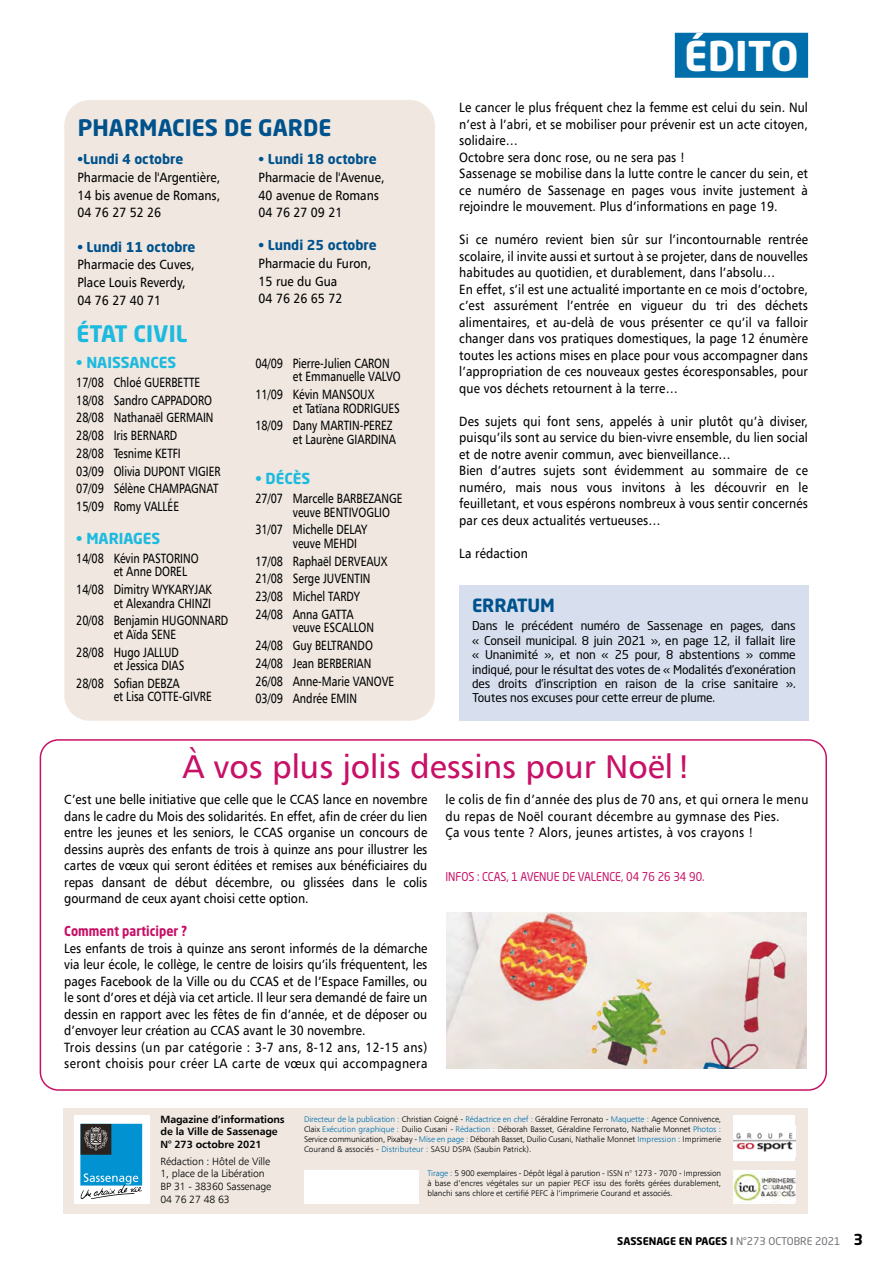
<style>
.page{position:relative;width:893px;height:1263px;background:#fff}
.page>*{position:absolute;margin:0;border:0;box-sizing:border-box;transform-origin:0 0}
.t1{font:700 40.5px "Neo Sans Std";color:#fff}
.t2{font:33px "Humanist 777 BT";color:#c71066}
.t3{font:700 22.5px "Neo Sans Std";color:#00528d}
.t4{font:700 22.5px "Neo Sans Std";color:#1dbadf}
.t5{font:700 18px "Neo Sans Std";letter-spacing:-.01em;color:#00528d}
.t6{font:700 15px "Neo Sans Std";color:#1dbadf}
.t7{font:13.5px/16.5px "Humanist 777 BT";letter-spacing:.01em;color:#000;scale:.9 1}
.t8{font:13.5px/17.7px "Humanist 777 BT";letter-spacing:.01em;color:#000;scale:.8 1}
.t9{font:13.5px/16.5px "Humanist 777 BT";letter-spacing:.03em;color:#000;scale:.9 1}
.t10{font:700 13.5px "Neo Sans Std";color:#00528d}
.t11{font:700 13.5px "Neo Sans Std";color:#c71066;scale:.9 1}
.t12{font:12px/14.4px "Neo Sans Std";letter-spacing:-.01em;color:#000;text-align:justify}
.t13{font:12px "Neo Sans Std";color:#c71066;scale:.9 1}
.t14{font:300 10.5px/12.6px "Humanist 777 BT";letter-spacing:-.01em;color:#000}
.t15{font:700 10.5px/12.6px "Humanist 777 BT";letter-spacing:-.01em;color:#000}
.t16{font:700 10.5px "Neo Sans Std";color:#000}
.t17{font:300 8.25px/9.9px "Humanist 777 BT";color:#000;text-align:justify}
.s1{color:#006eab}
.s2{color:#706f75}
.s3{font-weight:400;color:#706f75}
.s4{font-size:15px}
</style>
<div class="page">
<div style="left:40px;top:739px;width:787px;height:352px;border:2px solid #c71066;border-radius:18px"></div>
<div style="left:675px;top:33px;width:133px;height:45px;background:#006eab"></div>
<div style="left:64px;top:1109px;width:744px;height:105px;background:#efe7e0"></div>
<div style="left:74px;top:1115px;width:76px;height:89px;background:#fff"></div>
<div style="left:80px;top:1124px;width:62px;height:61px;background:#0092d1"></div>
<div style="left:80px;top:1124px;width:31px;height:31px;background:#2a221f"></div>
<svg style="left:84px;top:1127px;width:24px;height:23px"></svg>
<svg style="left:80px;top:1173px;width:62px;height:26px"></svg>
<div style="left:733px;top:1115px;width:62px;height:46px;background:#fff"></div>
<img style="left:733px;top:1132px;width:62px;height:20px">
<div style="left:733px;top:1170px;width:62px;height:34px;background:#fff"></div>
<img style="left:733px;top:1171px;width:62px;height:30px">
<div style="left:304px;top:1170px;width:115px;height:34px;background:#fff"></div>
<div style="left:64px;top:100px;width:371px;height:621px;background:#efe7e0;border-radius:26px"></div>
<img style="left:447px;top:912px;width:360px;height:156px">
<div style="left:459px;top:585px;width:349px;height:136px;background:#d7dfee"></div>
<h3 class="t3" style="left:78px;top:113px;width:255px">PHARMACIES DE GARDE</h3>
<p class="t10" style="left:77px;top:151px;width:107px">•Lundi 4 octobre</p>
<p class="t7" style="left:77px;top:168px;width:160px;line-height:17.7px;text-align:justify">Pharmacie de l'Argentière, 14 bis avenue de Romans, 04 76 27 52 26</p>
<p class="t10" style="left:77px;top:238px;width:120px">• Lundi 11 octobre</p>
<p class="t7" style="left:77px;top:256px;width:132px;line-height:17.7px">Pharmacie des Cuves,<br>Place Louis Reverdy,<br>04 76 27 40 71</p>
<p class="t10" style="left:259px;top:151px;width:120px">• Lundi 18 octobre</p>
<p class="t7" style="left:259px;top:168px;width:141px;line-height:17.7px">Pharmacie de l'Avenue,<br>40 avenue de Romans<br>04 76 27 09 21</p>
<p class="t10" style="left:259px;top:237px;width:120px">• Lundi 25 octobre</p>
<p class="t7" style="left:259px;top:254px;width:127px;line-height:17.7px">Pharmacie du Furon,<br>15 rue du Gua<br>04 76 26 65 72</p>
<h3 class="t4" style="left:76px;top:319px;width:112px">ÉTAT CIVIL</h3>
<p class="t6" style="left:76px;top:352px;width:102px">• NAISSANCES</p>
<p class="t8" style="left:76px;top:373px;width:182px">17/08 Chloé GUERBETTE<br>18/08 Sandro CAPPADORO<br>28/08 Nathanaël GERMAIN<br>28/08 Iris BERNARD<br>28/08 Tesnime KETFI<br>03/09 Olivia DUPONT VIGIER<br>07/09 Sélène CHAMPAGNAT<br>15/09 Romy VALLÉE</p>
<p class="t6" style="left:76px;top:528px;width:86px">• MARIAGES</p>
<p class="t8" style="left:114px;top:551px;width:108px;line-height:13.5px;text-indent:-37px">14/08 Kévin PASTORINO et Anne DOREL</p>
<p class="t8" style="left:76px;top:582px;width:171px;line-height:13.5px;text-align:right">14/08 Dimitry WYKARYJAK et Alexandra CHINZI</p>
<p class="t8" style="left:114px;top:614px;width:145px;line-height:13.5px;text-indent:-37px">20/08 Benjamin HUGONNARD et Aïda SENE</p>
<p class="t8" style="left:114px;top:645px;width:90px;line-height:13.5px;text-indent:-37px">28/08 Hugo JALLUD et Jessica DIAS</p>
<p class="t8" style="left:114px;top:676px;width:124px;line-height:13.5px;text-indent:-37px">28/08 Sofian DEBZA<br>et Lisa COTTE-GIVRE</p>
<p class="t8" style="left:293px;top:356px;width:137px;line-height:13.5px;text-indent:-38px">04/09 Pierre-Julien CARON et Emmanuelle VALVO</p>
<p class="t8" style="left:293px;top:387px;width:135px;line-height:13.5px;text-indent:-37px">11/09 Kévin MANSOUX<br>et Tatïana RODRIGUES</p>
<p class="t8" style="left:255px;top:419px;width:177px;line-height:13.5px;text-align:right">18/09 Dany MARTIN-PEREZ et Laurène GIARDINA</p>
<p class="t6" style="left:255px;top:469px;width:57px">• DÉCÈS</p>
<p class="t8" style="left:293px;top:491px;width:138px;line-height:13.5px;text-indent:-37px">27/07 Marcelle BARBEZANGE veuve BENTIVOGLIO</p>
<p class="t8" style="left:293px;top:523px;width:95px;line-height:13.5px;text-indent:-37px">31/07 Michelle DELAY veuve MEHDI</p>
<p class="t8" style="left:255px;top:552px;width:167px">17/08 Raphaël DERVEAUX<br>21/08 Serge JUVENTIN<br>23/08 Michel TARDY<br>24/08 Anna GATTA</p>
<p class="t8" style="left:255px;top:619px;width:175px;text-indent:37px">veuve ESCALLON<br>24/08 Guy BELTRANDO<br>24/08 Jean BERBERIAN<br>26/08 Anne-Marie VANOVE<br>03/09 Andrée EMIN</p>
<h1 class="t1" style="left:684px;top:30px;width:116px">ÉDITO</h1>
<p class="t7" style="left:459px;top:99px;width:389px">Le cancer le plus fréquent chez la femme est celui du sein. Nul n’est à l’abri, et se mobiliser pour prévenir est un acte citoyen, solidaire…<br>Octobre sera donc rose, ou ne sera pas !<br>Sassenage se mobilise dans la lutte contre le cancer du sein, et ce numéro de Sassenage en pages vous invite justement à rejoindre le mouvement. Plus d’informations en page 19.</p>
<p class="t7" style="left:459px;top:231px;width:389px">Si ce numéro revient bien sûr sur l’incontournable rentrée scolaire, il invite aussi et surtout à se projeter, dans de nouvelles habitudes au quotidien, et durablement, dans l’absolu…<br>En effet, s’il est une actualité importante en ce mois d’octobre, c’est assurément l’entrée en vigueur du tri des déchets alimentaires, et au-delà de vous présenter ce qu’il va falloir changer dans vos pratiques domestiques, la page 12 énumère toutes les actions mises en place pour vous accompagner dans l’appropriation de ces nouveaux gestes écoresponsables, pour que vos déchets retournent à la terre…</p>
<p class="t7" style="left:459px;top:413px;width:389px">Des sujets qui font sens, appelés à unir plutôt qu’à diviser, puisqu’ils sont au service du bien-vivre ensemble, du lien social et de notre avenir commun, avec bienveillance…<br>Bien d’autres sujets sont évidemment au sommaire de ce numéro, mais nous vous invitons à les découvrir en le feuilletant, et vous espérons nombreux à vous sentir concernés par ces deux actualités vertueuses…</p>
<p class="t7" style="left:459px;top:545px;width:78px">La rédaction</p>
<h3 class="t5" style="left:472px;top:593px;width:84px">ERRATUM</h3>
<p class="t12" style="left:472px;top:618px;width:325px">Dans le précédent numéro de Sassenage en pages, dans « Conseil municipal. 8 juin 2021 », en page 12, il fallait lire « Unanimité », et non « 25 pour, 8 abstentions » comme indiqué, pour le résultat des votes de « Modalités d’exonération des droits d’inscription en raison de la crise sanitaire ».<br>Toutes nos excuses pour cette erreur de plume.</p>
<h2 class="t2" style="left:182px;top:746px;width:510px">À vos plus jolis dessins pour Noël !</h2>
<p class="t7" style="left:64px;top:791px;width:405px;text-align:justify">C’est une belle initiative que celle que le CCAS lance en novembre dans le cadre du Mois des solidarités. En effet, afin de créer du lien entre les jeunes et les seniors, le CCAS organise un concours de dessins auprès des enfants de trois à quinze ans pour illustrer les cartes de vœux qui seront éditées et remises aux bénéficiaires du repas dansant de début décembre, ou glissées dans le colis gourmand de ceux ayant choisi cette option.</p>
<p class="t11" style="left:64px;top:922px;width:138px">Comment participer ?</p>
<p class="t7" style="left:64px;top:939px;width:405px">Les enfants de trois à quinze ans seront informés de la démarche via leur école, le collège, le centre de loisirs qu’ils fréquentent, les pages Facebook de la Ville ou du CCAS et de l’Espace Familles, ou le sont d’ores et déjà via cet article. Il leur sera demandé de faire un dessin en rapport avec les fêtes de fin d’année, et de déposer ou d’envoyer leur création au CCAS avant le 30 novembre.<br>Trois dessins (un par catégorie : 3-7 ans, 8-12 ans, 12-15 ans) seront choisis pour créer LA carte de vœux qui accompagnera</p>
<p class="t9" style="left:445px;top:791px;width:405px">le colis de fin d’année des plus de 70 ans, et qui ornera le menu du repas de Noël courant décembre au gymnase des Pies.<br>Ça vous tente ? Alors, jeunes artistes, à vos crayons !</p>
<p class="t13" style="left:445px;top:869px;width:289px">INFOS : CCAS, 1 AVENUE DE VALENCE, 04 76 26 34 90.</p>
<p class="t15" style="left:161px;top:1112px;width:126px">Magazine d’informations de la Ville de Sassenage<br>N° 273 octobre 2021</p>
<p class="t14" style="left:161px;top:1155px;width:112px">Rédaction : Hôtel de Ville<br>1, place de la Libération<br>BP 31 - 38360 Sassenage<br>04 76 27 48 63</p>
<p class="t17" style="left:304px;top:1114px;width:419px"><span class="s1">Directeur de la publication :</span> Christian Coigné - <span class="s1">Rédactrice en chef :</span> Géraldine Ferronato - <span class="s1">Maquette :</span> Agence Connivence, Claix <span class="s1">Exécution graphique :</span> Duilio Cusani - <span class="s1">Rédaction :</span> Déborah Basset, Géraldine Ferronato, Nathalie Monnet <span class="s1">Photos :<br></span>Service communication, Pixabay - <span class="s1">Mise en page :</span> Déborah Basset, Duilio Cusani, Nathalie Monnet <span class="s1">Impression :</span> Imprimerie Courand &amp; associés - <span class="s1">Distributeur :</span> SASU DSPA (Saubin Patrick).</p>
<p class="t17" style="left:427px;top:1168px;width:295px"><span class="s1">Tirage :</span> 5 900 exemplaires - Dépôt légal à parution - ISSN n° 1273 - 7070 - Impression à base d’encres végétales sur un papier PECF issu des forêts gérées durablement, blanchi sans chlore et certifié PEFC à l’imprimerie Courand et associés.</p>
<p class="t16" style="left:617px;top:1234px;width:247px">SASSENAGE EN PAGES <span class="s2">I</span> <span class="s3">N°273 OCTOBRE 2021</span> <span class="s4">3</span></p>
</div>
